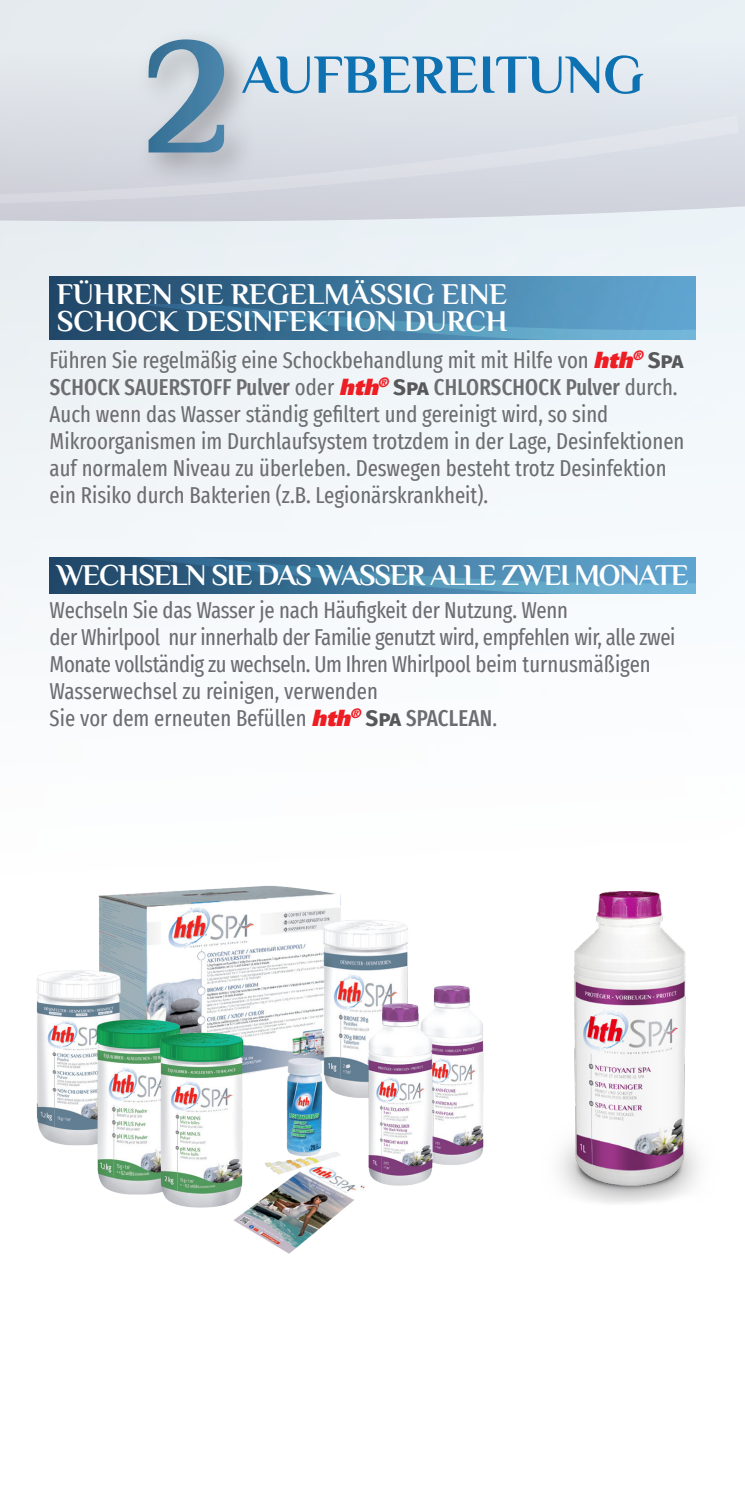
<style>
.page{position:relative;width:745px;height:1489px;background:#fff}
.page>*{position:absolute;margin:0;border:0;box-sizing:border-box;transform-origin:0 0}
.t1{font:700 55px "Philosopher POL";color:#0e71b2}
.t2{font:700 30px/27.5px "Philosopher POL";letter-spacing:-.005em;color:#fff}
.t3{font:700 30px "Philosopher POL";letter-spacing:-.04em;color:#fff}
.t4{font:extra-condensed 22.5px/27px "Fira Sans";color:#6c6d70}
.t5{font:extra-condensed 22.5px/27px "Fira Sans";letter-spacing:-.02em;color:#6c6d70}
.s1{font-family:"Univers LT Std X Black Obl";font-stretch:normal;color:#ee1d23}
.s2{font-weight:700;font-stretch:normal;color:#57585a}
.s3{font-weight:500}
</style>
<div class="page">
<img style="left:744px;top:228px;width:1px;height:256px">
<svg style="left:744px;top:0;width:1px;height:228px"></svg>
<div style="left:0;top:220px;width:744px;height:378px;background:#f1f6f9"></div>
<img style="left:50px;top:277px;width:644px;height:27px">
<svg style="left:50px;top:304px;width:644px;height:35px;background:#437da1"></svg>
<svg style="left:50px;top:558px;width:644px;height:35px;background:#437ba0"></svg>
<img style="left:553px;top:891px;width:141px;height:314px">
<img style="left:36px;top:885px;width:448px;height:369px">
<svg style="left:0;top:0;width:744px;height:220px;background:#d8dee5"></svg>
<p class="t1" style="left:241px;top:45px;width:403px">AUFBEREITUNG</p>
<p class="t2" style="left:57px;top:280px;width:452px">FÜHREN SIE REGELMÄSSIG EINE<br>SCHOCK DESINFEKTION DURCH</p>
<p class="t4" style="left:50px;top:346px;width:635px">Führen Sie regelmäßig eine Schockbehandlung mit mit Hilfe von <span class="s1">hth</span><sup>®</sup> <span class="s2">Spa<br></span><span class="s3">SCHOCK SAUERSTOFF Pulver</span> oder <span class="s1">hth</span><sup>®</sup> <span class="s2">Spa</span> <span class="s3">CHLORSCHOCK Pulver</span> durch.</p>
<p class="t4" style="left:50px;top:400px;width:636px">Auch wenn das Wasser ständig gefiltert und gereinigt wird, so sind Mikroorganismen im Durchlaufsystem trotzdem in der Lage, Desinfektionen auf normalem Niveau zu überleben. Deswegen besteht trotz Desinfektion ein Risiko durch Bakterien (z.B. Legionärskrankheit).</p>
<p class="t3" style="left:57px;top:559px;width:633px">WECHSELN SIE DAS WASSER ALLE ZWEI MONATE</p>
<p class="t5" style="left:50px;top:596px;width:627px">Wechseln Sie das Wasser je nach Häufigkeit der Nutzung. Wenn<br>der Whirlpool nur innerhalb der Familie genutzt wird, empfehlen wir, alle zwei Monate vollständig zu wechseln. Um Ihren Whirlpool beim turnusmäßigen Wasserwechsel zu reinigen, verwenden<br>Sie vor dem erneuten Befüllen <span class="s1">hth</span><sup>®</sup> <span class="s2">Spa</span> <span class="s3">SPACLEAN</span>.</p>
</div>
